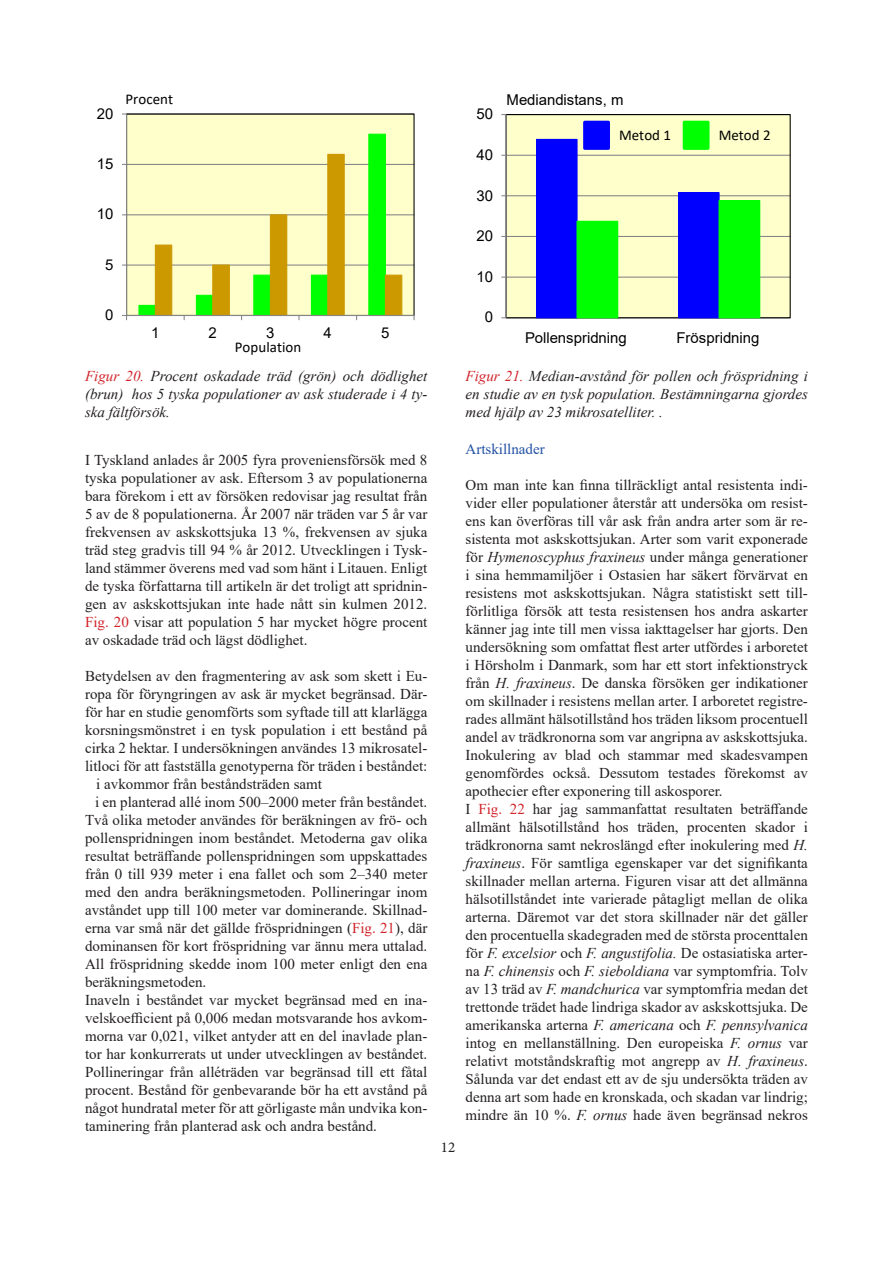
<style>
.page{position:relative;width:893px;height:1263px;background:#fff}
.page>*{position:absolute;margin:0;border:0;box-sizing:border-box;transform-origin:0 0}
.t1{font:15px/18px "Times New Roman";color:#231f20;text-align:justify}
.t2{font:italic 15px/18px "Times New Roman";color:#231f20;text-align:justify}
.t3{font:15px "Arial";color:#000}
.t4{font:15px "Calibri";color:#000}
.t5{font:15px "Times New Roman";color:#2352a4}
.t6{font:15px "Minion Pro";color:#231f20}
.s1{color:#d1232a}
.s2{font-style:italic}
</style>
<div class="page">
<div style="left:127px;top:114px;width:287px;height:201px;background:#ffc"></div>
<hr style="left:127px;top:264px;width:287px;height:2px;background:#868686">
<hr style="left:127px;top:214px;width:287px;height:1px;background:#868686">
<hr style="left:127px;top:164px;width:287px;height:1px;background:#868686">
<div style="left:138px;top:305px;width:18px;height:11px;background:#0f0;border:1px solid #0f0"></div>
<div style="left:196px;top:295px;width:17px;height:21px;background:#0f0;border:1px solid #0f0"></div>
<div style="left:253px;top:275px;width:18px;height:41px;background:#0f0;border:1px solid #0f0"></div>
<div style="left:311px;top:275px;width:17px;height:41px;background:#0f0"></div>
<div style="left:368px;top:134px;width:18px;height:182px;background:#0f0;border:1px solid #0f0"></div>
<div style="left:155px;top:245px;width:17px;height:71px;background:#c90"></div>
<div style="left:212px;top:264px;width:18px;height:52px;background:#c90;border:1px solid #c90"></div>
<div style="left:270px;top:214px;width:17px;height:102px;background:#c90"></div>
<div style="left:327px;top:154px;width:18px;height:162px;background:#c90;border:1px solid #c90"></div>
<div style="left:385px;top:275px;width:17px;height:41px;background:#c90"></div>
<hr style="left:126px;top:114px;width:1px;height:201px;background:#868686">
<hr style="left:127px;top:315px;width:287px;height:1px;background:#868686">
<div style="left:506px;top:115px;width:284px;height:203px;background:#ffc"></div>
<hr style="left:506px;top:277px;width:284px;height:1px;background:#868686">
<hr style="left:506px;top:236px;width:284px;height:1px;background:#868686">
<hr style="left:506px;top:195px;width:284px;height:1px;background:#868686">
<hr style="left:506px;top:155px;width:284px;height:1px;background:#868686">
<div style="left:506px;top:114px;width:285px;height:204px;border:1px solid #000"></div>
<div style="left:536px;top:139px;width:41px;height:179px;background:#00f"></div>
<div style="left:536px;top:139px;width:42px;height:179px;border:1px solid #00f"></div>
<div style="left:679px;top:193px;width:40px;height:125px;background:#00f"></div>
<div style="left:678px;top:192px;width:42px;height:126px;border:1px solid #00f"></div>
<div style="left:577px;top:221px;width:41px;height:97px;background:#0f0"></div>
<div style="left:576px;top:221px;width:42px;height:97px;border:1px solid #0f0"></div>
<div style="left:719px;top:201px;width:41px;height:117px;background:#0f0"></div>
<div style="left:718px;top:200px;width:42px;height:118px;border:1px solid #0f0"></div>
<hr style="left:506px;top:115px;width:1px;height:203px;background:#868686">
<div style="left:583px;top:121px;width:27px;height:29px;background:#00f;border:3px solid #00f"></div>
<div style="left:683px;top:121px;width:26px;height:29px;background:#0f0"></div>
<p class="t3" style="left:97px;top:103px;width:18px">20</p>
<p class="t4" style="left:126px;top:89px;width:49px">Procent</p>
<p class="t3" style="left:97px;top:153px;width:18px">15</p>
<p class="t3" style="left:97px;top:204px;width:18px">10</p>
<p class="t3" style="left:105px;top:254px;width:10px">5</p>
<p class="t3" style="left:105px;top:305px;width:10px">0</p>
<p class="t3" style="left:151px;top:323px;width:10px">1</p>
<p class="t3" style="left:209px;top:323px;width:10px">2</p>
<p class="t3" style="left:266px;top:323px;width:10px">3</p>
<p class="t3" style="left:324px;top:323px;width:10px">4</p>
<p class="t3" style="left:381px;top:323px;width:10px">5</p>
<p class="t4" style="left:235px;top:336px;width:68px">Population</p>
<p class="t3" style="left:476px;top:104px;width:18px">50</p>
<p class="t3" style="left:476px;top:144px;width:18px">40</p>
<p class="t3" style="left:476px;top:185px;width:18px">30</p>
<p class="t3" style="left:476px;top:226px;width:18px">20</p>
<p class="t3" style="left:476px;top:266px;width:18px">10</p>
<p class="t3" style="left:485px;top:307px;width:10px">0</p>
<p class="t3" style="left:507px;top:89px;width:118px">Mediandistans, m</p>
<p class="t4" style="left:619px;top:125px;width:54px">Metod 1</p>
<p class="t4" style="left:719px;top:125px;width:54px">Metod 2</p>
<p class="t3" style="left:525px;top:327px;width:103px">Pollenspridning</p>
<p class="t3" style="left:676px;top:327px;width:84px">Fröspridning</p>
<p class="t2" style="left:85px;top:367px;width:344px"><span class="s1">Figur 20.</span> Procent oskadade träd (grön) och dödlighet (brun) hos 5 tyska populationer av ask studerade i 4 ty&shy;ska fältförsök.</p>
<p class="t2" style="left:466px;top:367px;width:344px"><span class="s1">Figur 21.</span> Median-avstånd för pollen och fröspridning i en studie av en tysk population. Bestämningarna gjordes med hjälp av 23 mikrosatelliter. .</p>
<p class="t5" style="left:466px;top:438px;width:81px">Artskillnader</p>
<p class="t1" style="left:466px;top:475px;width:344px">Om man inte kan finna tillräckligt antal resistenta indi&shy;vider eller populationer återstår att undersöka om resist&shy;ens kan överföras till vår ask från andra arter som är re&shy;sistenta mot askskottsjukan. Arter som varit exponerade för <span class="s2">Hymenoscyphus fraxineus</span> under många generationer i sina hemmamiljöer i Ostasien har säkert förvärvat en resistens mot askskottsjukan. Några statistiskt sett till&shy;förlitliga försök att testa resistensen hos andra askarter känner jag inte till men vissa iakttagelser har gjorts. Den undersökning som omfattat flest arter utfördes i arboretet i Hörsholm i Danmark, som har ett stort infektionstryck från <span class="s2">H. fraxineus</span>. De danska försöken ger indikationer om skillnader i resistens mellan arter. I arboretet registre&shy;rades allmänt hälsotillstånd hos träden liksom procentuell andel av trädkronorna som var angripna av askskottsjuka.<br>Inokulering av blad och stammar med skadesvampen genomfördes också. Dessutom testades förekomst av apothecier efter exponering till askosporer.</p>
<p class="t1" style="left:466px;top:799px;width:344px">I <span class="s1">Fig. 22</span> har jag sammanfattat resultaten beträffande allmänt hälsotillstånd hos träden, procenten skador i trädkronorna samt nekroslängd efter inokulering med <span class="s2">H. fraxineus</span>. För samtliga egenskaper var det signifikanta skillnader mellan arterna. Figuren visar att det allmänna hälsotillståndet inte varierade påtagligt mellan de olika arterna. Däremot var det stora skillnader när det gäller den procentuella skadegraden med de största procenttalen för <span class="s2">F. excelsior</span> och <span class="s2">F. angustifolia.</span> De ostasiatiska arter&shy;na <span class="s2">F. chinensis</span> och <span class="s2">F. sieboldiana</span> var symptomfria. Tolv av 13 träd av <span class="s2">F. mandchurica</span> var symptomfria medan det trettonde trädet hade lindriga skador av askskottsjuka. De amerikanska arterna <span class="s2">F. americana</span> och <span class="s2">F. pennsylvanica </span>intog en mellanställning. Den europeiska <span class="s2">F. ornus</span> var relativt motståndskraftig mot angrepp av <span class="s2">H. fraxineus</span>.<br>Sålunda var det endast ett av de sju undersökta träden av denna art som hade en kronskada, och skadan var lindrig; mindre än 10 %. <span class="s2">F. ornus</span> hade även begränsad nekros</p>
<p class="t1" style="left:85px;top:451px;width:344px">I Tyskland anlades år 2005 fyra proveniensförsök med 8 tyska populationer av ask. Eftersom 3 av populationerna bara förekom i ett av försöken redovisar jag resultat från 5 av de 8 populationerna. År 2007 när träden var 5 år var frekvensen av askskottsjuka 13 %, frekvensen av sjuka träd steg gradvis till 94 % år 2012. Utvecklingen i Tysk&shy;land stämmer överens med vad som hänt i Litauen. Enligt de tyska författarna till artikeln är det troligt att spridnin&shy;gen av askskottsjukan inte hade nått sin kulmen 2012.<br><span class="s1">Fig. 20</span> visar att population 5 har mycket högre procent av oskadade träd och lägst dödlighet.</p>
<p class="t1" style="left:85px;top:667px;width:344px">Betydelsen av den fragmentering av ask som skett i Eu&shy;ropa för föryngringen av ask är mycket begränsad. Där&shy;för har en studie genomförts som syftade till att klarlägga korsningsmönstret i en tysk population i ett bestånd på cirka 2 hektar. I undersökningen användes 13 mikrosatel&shy;litloci för att fastställa genotyperna för träden i beståndet:</p>
<p class="t1" style="left:96px;top:775px;width:227px">i avkommor från beståndsträden samt</p>
<p class="t1" style="left:95px;top:793px;width:334px">i en planterad allé inom 500–2000 meter från beståndet.</p>
<p class="t1" style="left:85px;top:811px;width:344px">Två olika metoder användes för beräkningen av frö- och pollenspridningen inom beståndet. Metoderna gav olika resultat beträffande pollenspridningen som uppskattades från 0 till 939 meter i ena fallet och som 2–340 meter med den andra beräkningsmetoden. Pollineringar inom avståndet upp till 100 meter var dominerande. Skillnad&shy;erna var små när det gällde fröspridningen (<span class="s1">Fig. 21</span>), där dominansen för kort fröspridning var ännu mera uttalad.<br>All fröspridning skedde inom 100 meter enligt den ena beräkningsmetoden.</p>
<p class="t1" style="left:85px;top:991px;width:344px">Inaveln i beståndet var mycket begränsad med en ina&shy;velskoefficient på 0,006 medan motsvarande hos avkom&shy;morna var 0,021, vilket antyder att en del inavlade plan&shy;tor har konkurrerats ut under utvecklingen av beståndet.<br>Pollineringar från alléträden var begränsad till ett fåtal procent. Bestånd för genbevarande bör ha ett avstånd på något hundratal meter för att görligaste mån undvika kon&shy;taminering från planterad ask och andra bestånd.</p>
<p class="t6" style="left:441px;top:1137px;width:16px">12</p>
</div>
